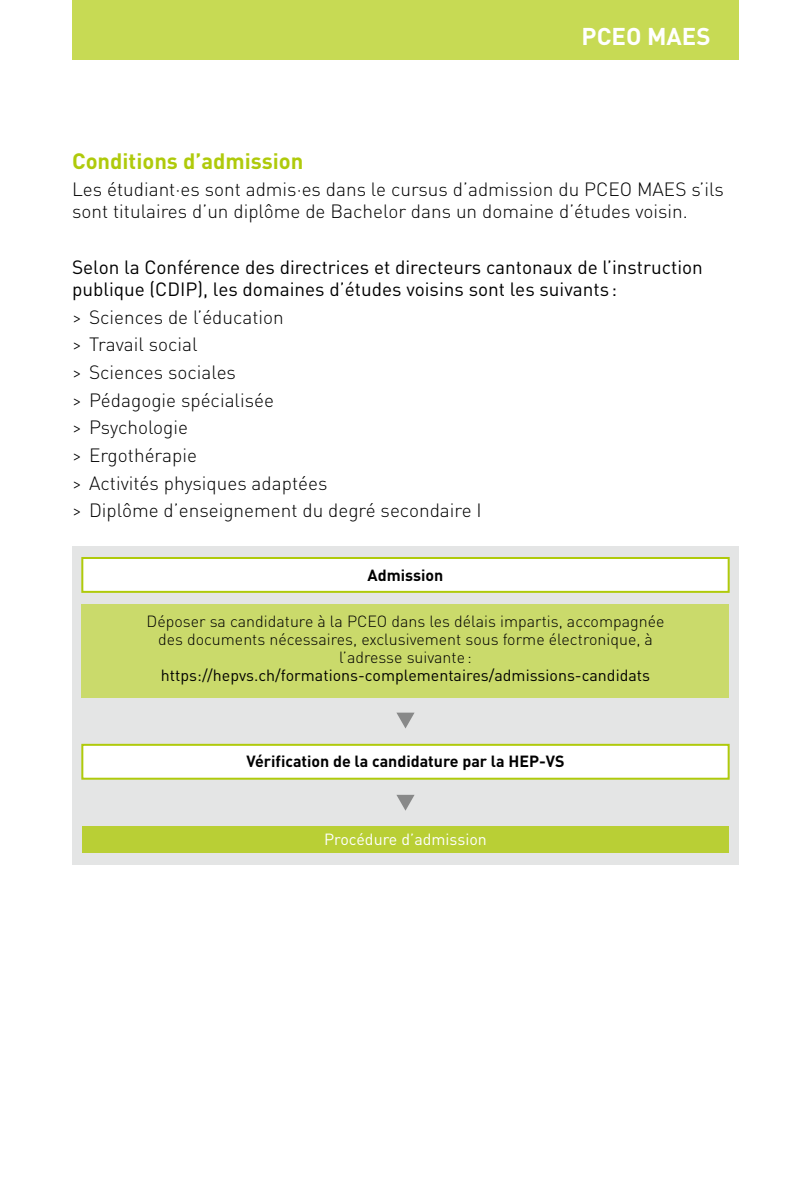
<style>
.page{position:relative;width:811px;height:1191px;background:#fff}
.page>*{position:absolute;margin:0;border:0;box-sizing:border-box;transform-origin:0 0}
.t1{font:700 24px "DIN Pro";color:#fff}
.t2{font:700 22px "DIN Pro";color:#afca0b}
.t3{font:300 19px/27.6px "DIN Pro";color:#000}
.t4{font:19px/22px "DIN Pro";color:#000}
.t5{font:300 16px/18px "DIN Pro";color:#000;text-align:center}
.t6{font:16px "DIN Pro";color:#000}
.t7{font:700 16px "DIN Pro";color:#000}
.t8{font:16px "DIN Pro";color:#fff}
</style>
<div class="page">
<div style="left:72px;top:545px;width:667px;height:319px;background:#e4e5e5"></div>
<div style="left:82px;top:604px;width:647px;height:93px;background:#cada6b"></div>
<div style="left:82px;top:558px;width:646px;height:34px;background:#fff"></div>
<div style="left:81px;top:557px;width:648px;height:36px;border:2px solid #afca0b"></div>
<div style="left:82px;top:745px;width:646px;height:33px;background:#fff"></div>
<div style="left:81px;top:744px;width:648px;height:35px;border:2px solid #afca0b"></div>
<svg style="left:396px;top:795px;width:18px;height:15px"></svg>
<svg style="left:396px;top:712px;width:18px;height:16px"></svg>
<div style="left:82px;top:826px;width:647px;height:26px;background:#b9cf35"></div>
<div style="left:72px;top:0;width:667px;height:60px;background:#c7da54"></div>
<p class="t1" style="left:581px;top:16px;width:130px">PCEO MAES</p>
<p class="t2" style="left:72px;top:142px;width:233px">Conditions d’admission</p>
<p class="t3" style="left:72px;top:177px;width:653px;line-height:22px">Les étudiant·es sont admis·es dans le cursus d’admission du PCEO MAES s’ils sont titulaires d’un diplôme de Bachelor dans un domaine d’études voisin.</p>
<p class="t4" style="left:72px;top:254px;width:632px">Selon la Conférence des directrices et directeurs cantonaux de l’instruction publique (CDIP), les domaines d’études voisins sont les suivants :</p>
<p class="t3" style="left:72px;top:301px;width:411px">&gt; Sciences de l’éducation<br>&gt; Travail social<br>&gt; Sciences sociales<br>&gt; Pédagogie spécialisée<br>&gt; Psychologie<br>&gt; Ergothérapie<br>&gt; Activités physiques adaptées<br>&gt; Diplôme d’enseignement du degré secondaire I</p>
<p class="t7" style="left:367px;top:561px;width:77px">Admission</p>
<p class="t5" style="left:146px;top:611px;width:519px">Déposer sa candidature à la PCEO dans les délais impartis, accompagnée des documents nécessaires, exclusivement sous forme électronique, à l’adresse suivante:</p>
<p class="t6" style="left:161px;top:662px;width:490px">https://hepvs.ch/formations-complementaires/admissions-candidats</p>
<p class="t7" style="left:246px;top:748px;width:320px">Vérification de la candidature par la HEP-VS</p>
<p class="t8" style="left:324px;top:826px;width:164px">Procédure d’admission</p>
</div>
